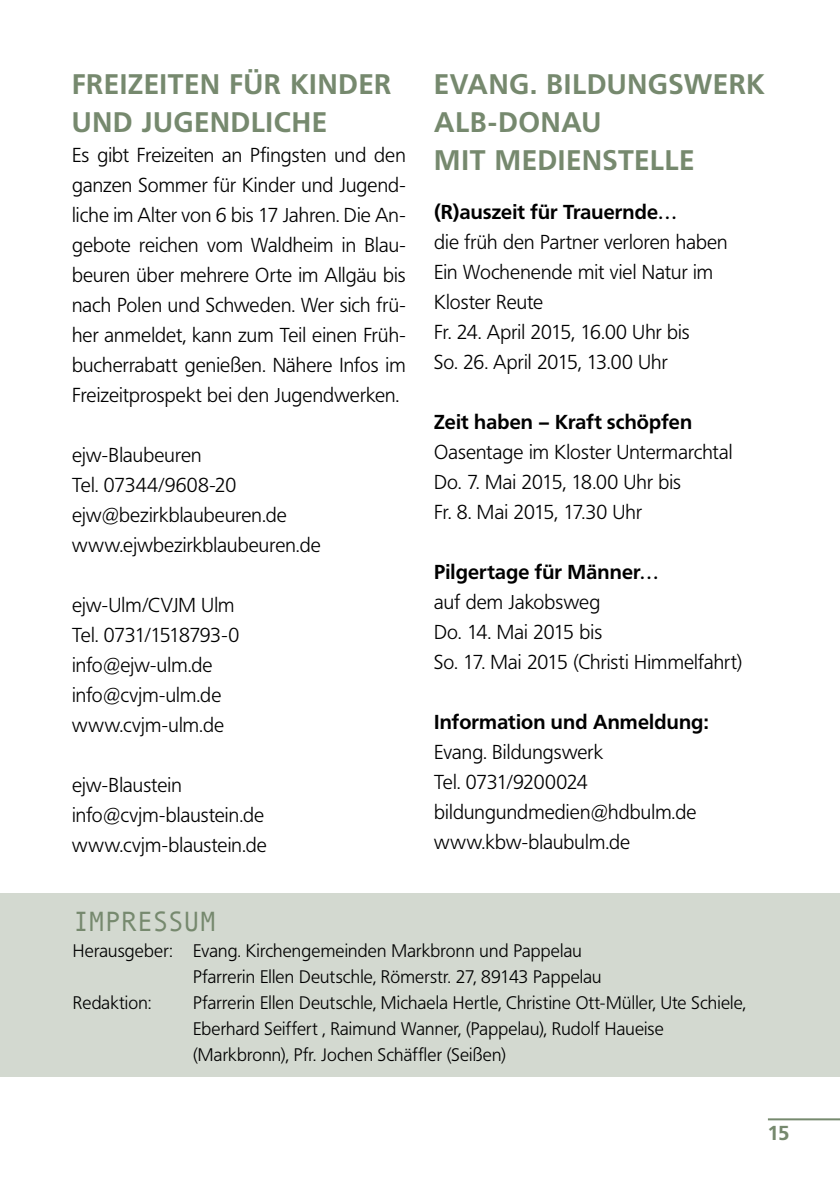
<style>
.page{position:relative;width:840px;height:1191px;background:#fff}
.page>*{position:absolute;margin:0;border:0;box-sizing:border-box;transform-origin:0 0}
.t1{font:700 28px/38px "Frutiger BQ";letter-spacing:.03em;color:#76896e}
.t2{font:28px "Andale Mono";letter-spacing:-.035em;color:#76896e}
.t3{font:300 20px/30px "Frutiger BQ";letter-spacing:.005em;color:#000}
.t4{font:700 20px "Frutiger BQ";letter-spacing:.01em;color:#000}
.t5{font:700 20px "Frutiger BQ";color:#76896e}
.t6{font:300 18px/26px "Frutiger BQ";letter-spacing:.01em;color:#000}
</style>
<div class="page">
<hr style="left:767px;top:1118px;width:72px;height:2px;background:#76896e">
<div style="left:0;top:893px;width:839px;height:184px;background:#d3d9d0"></div>
<h1 class="t1" style="left:72px;top:65px;width:45px">Freizei</h1>
<h1 class="t1" style="left:168px;top:65px;width:158px">ten für Kinde</h1>
<h1 class="t1" style="left:374px;top:65px;width:18px">r</h1>
<h1 class="t1" style="left:72px;top:103px;width:21px">und</h1>
<h1 class="t1" style="left:142px;top:103px;width:30px">Jugendli</h1>
<h1 class="t1" style="left:274px;top:103px;width:35px">che</h1>
<p class="t3" style="left:72px;top:140px;width:335px;text-align:justify">Es gibt Freizeiten an Pfingsten und den ganzen Sommer für Kinder und Jugend&shy;liche im Alter von 6 bis 17 Jahren. Die An&shy;gebote reichen vom Waldheim in Blau&shy;beuren über mehrere Orte im Allgäu bis nach Polen und Schweden. Wer sich frü&shy;her anmeldet, kann zum Teil einen Früh&shy;bucherrabatt genießen. Nähere Infos im Freizeitprospekt bei den Jugendwerken.</p>
<p class="t3" style="left:72px;top:440px;width:250px">ejw-Blaubeuren<br>Tel. 07344/9608-20 ejw@bezirkblaubeuren.de www.ejwbezirkblaubeuren.de</p>
<p class="t3" style="left:72px;top:590px;width:169px">ejw-Ulm/CVJM Ulm<br>Tel. 0731/1518793-0 info@ejw-ulm.de info@cvjm-ulm.de www.cvjm-ulm.de</p>
<p class="t3" style="left:72px;top:770px;width:196px">ejw-Blaustein info@cvjm-blaustein.de www.cvjm-blaustein.de</p>
<h1 class="t1" style="left:434px;top:65px;width:55px">Evang</h1>
<h1 class="t1" style="left:530px;top:65px;width:53px">. Bildungswe</h1>
<h1 class="t1" style="left:728px;top:65px;width:34px">rk</h1>
<h1 class="t1" style="left:434px;top:103px;width:127px">Alb-Donau mit Mediens</h1>
<h1 class="t1" style="left:617px;top:141px;width:32px">telle</h1>
<p class="t4" style="left:434px;top:200px;width:245px">(R)auszeit für Trauernde…</p>
<p class="t3" style="left:434px;top:227px;width:295px">die früh den Partner verloren haben<br>Ein Wochenende mit viel Natur im<br>Kloster Reute<br>Fr. 24. April 2015, 16.00 Uhr bis<br>So. 26. April 2015, 13.00 Uhr</p>
<p class="t4" style="left:434px;top:410px;width:259px">Zeit haben – Kraft schöpfen</p>
<p class="t3" style="left:434px;top:437px;width:300px">Oasentage im Kloster Untermarchtal<br>Do. 7. Mai 2015, 18.00 Uhr bis<br>Fr. 8. Mai 2015, 17.30 Uhr</p>
<p class="t4" style="left:434px;top:560px;width:226px">Pilgertage für Männer…</p>
<p class="t3" style="left:434px;top:587px;width:309px">auf dem Jakobsweg<br>Do. 14. Mai 2015 bis<br>So. 17. Mai 2015 (Christi Himmelfahrt)</p>
<p class="t4" style="left:434px;top:710px;width:276px">Information und Anmeldung:</p>
<p class="t3" style="left:434px;top:737px;width:264px">Evang. Bildungswerk<br>Tel. 0731/9200024 bildungundmedien@hdbulm.de www.kbw-blaubulm.de</p>
<h1 class="t2" style="left:73px;top:903px;width:145px">IMPRESSUM</h1>
<p class="t6" style="left:73px;top:937px;width:510px">Herausgeber: Evang. Kirchengemeinden Markbronn und Pappelau</p>
<p class="t6" style="left:193px;top:963px;width:410px">Pfarrerin Ellen Deutschle, Römerstr. 27, 89143 Pappelau</p>
<p class="t6" style="left:73px;top:989px;width:80px">Redaktion:</p>
<p class="t6" style="left:193px;top:989px;width:554px">Pfarrerin Ellen Deutschle, Michaela Hertle, Christine Ott-Müller, Ute Schiele,<br>Eberhard Seiffert , Raimund Wanner, (Pappelau), Rudolf Haueise (Markbronn), Pfr. Jochen Schäffler (Seißen)</p>
<p class="t5" style="left:767px;top:1121px;width:23px">15</p>
</div>
